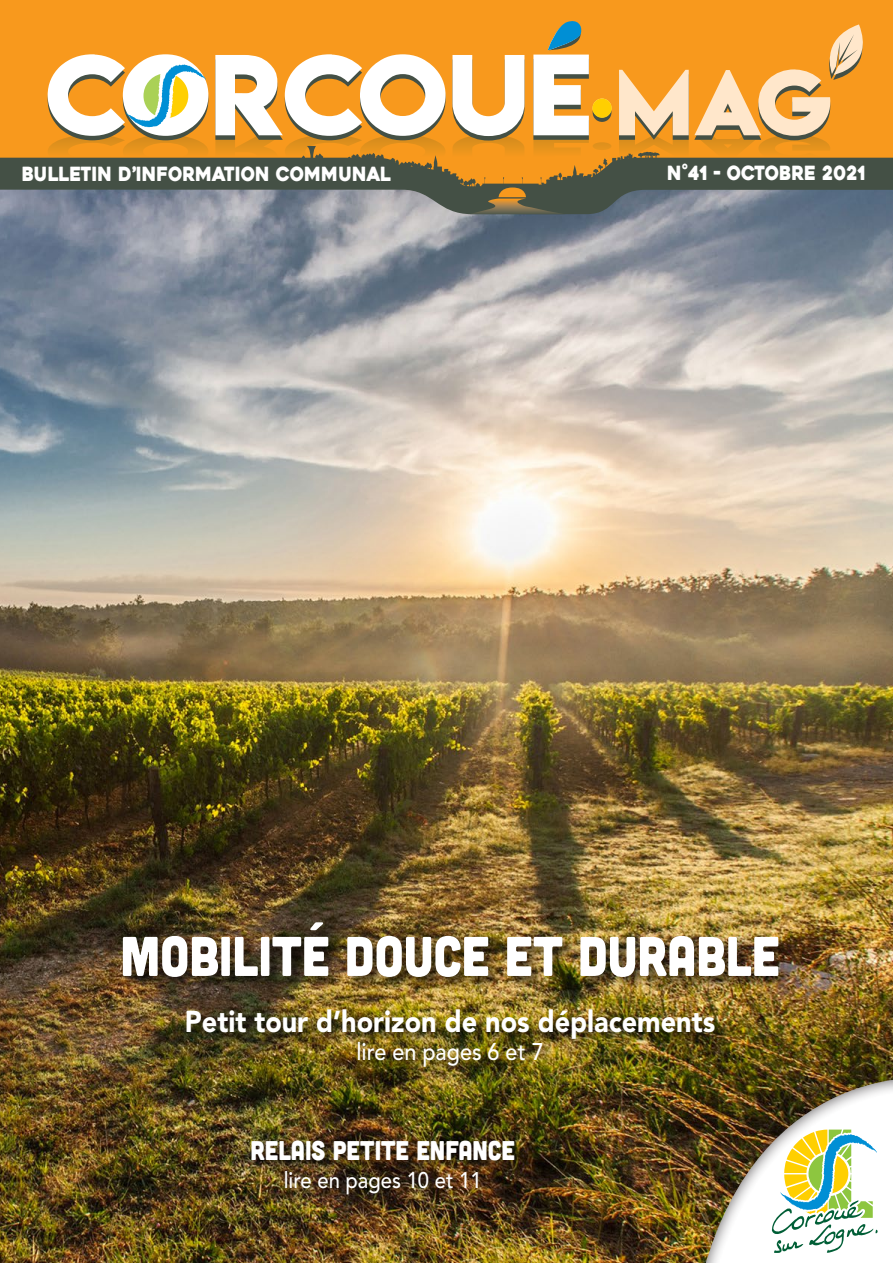
<style>
.page{position:relative;width:893px;height:1263px;background:#fff}
.page>*{position:absolute;margin:0;border:0;box-sizing:border-box;transform-origin:0 0}
.t1{font:55.8px "Cubano";color:#fff;scale:.9 1}
.t2{font:900 30px "Avenir";color:#fff;scale:.9 1}
.t3{font:27px "Cubano";color:#fff;scale:.9 1}
.t4{font:500 24px "Avenir";color:#fff;scale:.9 1}
.t5{font:500 22.5px "Avenir";color:#fff;scale:.9 1}
.t6{font:19.5px "Heavitas";color:#fff;scale:.9 1}
</style>
<div class="page">
<img style="left:0;top:214px;width:893px;height:1049px">
<div style="left:0;top:0;width:893px;height:146px;background:#f8991d"></div>
<img style="left:698px;top:1067px;width:195px;height:196px">
<svg style="left:0;top:146px;width:893px;height:68px;background:#696c65"></svg>
<svg style="left:215px;top:54px;width:231px;height:114px"></svg>
<svg style="left:452px;top:55px;width:72px;height:113px"></svg>
<svg style="left:48px;top:54px;width:160px;height:114px"></svg>
<svg style="left:533px;top:18px;width:79px;height:163px"></svg>
<svg style="left:470px;top:199px;width:96px;height:15px"></svg>
<svg style="left:619px;top:24px;width:256px;height:138px;background:#eaa64b"></svg>
<div style="left:249px;top:1138px;width:279px;height:70px;background:#000;opacity:.65"></div>
<div style="left:121px;top:920px;width:672px;height:160px;background:#000;opacity:.65"></div>
<p class="t6" style="left:22px;top:162px;width:412px">BULLETIN D’INFORMATION COMMUNAL</p>
<p class="t6" style="left:667px;top:161px;width:222px">N°41 - OCTOBRE 2021</p>
<h1 class="t1" style="left:120px;top:920px;width:734px">MOBILITÉ DOUCE ET DURABLE</h1>
<h2 class="t2" style="left:185px;top:1003px;width:591px">Petit tour d’horizon de nos déplacements</h2>
<p class="t4" style="left:356px;top:1038px;width:210px">lire en pages 6 et 7</p>
<h3 class="t3" style="left:250px;top:1133px;width:295px">RELAIS PETITE ENFANCE</h3>
<p class="t5" style="left:284px;top:1167px;width:222px">lire en pages 10 et 11</p>
</div>
